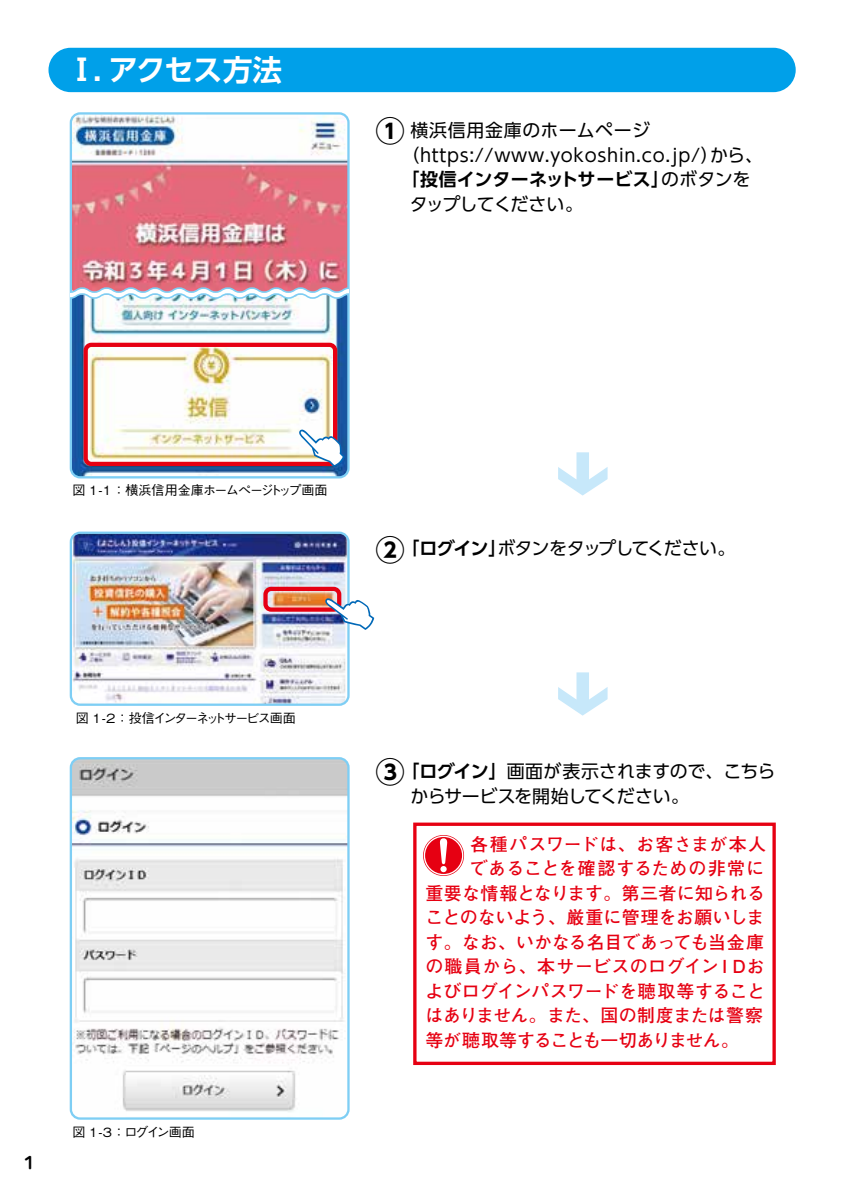
<style>
.page{position:relative;width:842px;height:1191px;background:#fff}
.page>*{position:absolute;margin:0;border:0;box-sizing:border-box;transform-origin:0 0}
.t1{font:700 29.4px "UD Shin Go Pro De";letter-spacing:-.02em;color:#fff}
.t2{font:700 29.4px "UD Shin Go Pro";color:#000}
.t3{font:700 18px "G Futo Go B101 Pro";color:#e60012}
.t4{font:18px/24.4px "UD Shin Go Pro";letter-spacing:.04em;color:#000}
.t5{font:18px/24.4px "UD Shin Go Pro";letter-spacing:-.015em;color:#000}
.t6{font:18px "UD Shin Go Pro";letter-spacing:-.05em;color:#000}
.t7{font:700 18px "UD Shin Go Pro De";letter-spacing:.005em;color:#000}
.t8{font:700 18px "G Futo Go B101 Pro";letter-spacing:-.02em;color:#e60012}
.t9{font:700 18px "G Futo Go B101 Pro";letter-spacing:-.04em;color:#e60012}
.t10{font:700 18px "G Futo Go B101 Pro";letter-spacing:.035em;color:#e60012}
.t11{font:700 18px "G Futo Go B101 Pro";letter-spacing:.02em;color:#e60012}
.t12{font:18px "UD Shin Go Pro";letter-spacing:-.055em;color:#000}
.t13{font:700 16.4px "G Jun 501 Pro";color:#000}
.t14{font:500 13px "G Gothic BBB Pro";letter-spacing:-.055em;color:#000}
.t15{font:500 13px "G Gothic BBB Pro";letter-spacing:-.15em;color:#000}
.t16{font:500 13px "G Gothic BBB Pro";letter-spacing:-.105em;color:#000}
.s1{font-family:"UD Shin Go Pro";font-weight:400}
.s2{font-weight:700;font-size:29.4px}
.s3{font-family:"UD Shin Go Pro De";font-weight:700}
</style>
<div class="page">
<div style="left:48px;top:48px;width:748px;height:44px;background:#00a0e9;border-radius:22px"></div>
<img style="left:71px;top:300px;width:276px;height:177px">
<div style="left:84px;top:343px;width:253px;height:123px;border:4px solid #e60012;border-radius:6px"></div>
<img style="left:73px;top:115px;width:274px;height:171px">
<img style="left:73px;top:534px;width:274px;height:169px">
<div style="left:70px;top:531px;width:280px;height:175px;border:2px solid #7ecef4;border-radius:9px"></div>
<img style="left:71px;top:760px;width:276px;height:358px">
<div style="left:70px;top:757px;width:280px;height:362px;border:2px solid #7ecef4;border-radius:9px"></div>
<div style="left:70px;top:112px;width:280px;height:366px;border:2px solid #7ecef4;border-radius:9px"></div>
<svg style="left:558px;top:452px;width:50px;height:43px"></svg>
<svg style="left:558px;top:672px;width:50px;height:43px"></svg>
<div style="left:413px;top:822px;width:363px;height:243px;border:3px solid #e60012"></div>
<svg style="left:423px;top:835px;width:41px;height:41px"></svg>
<div style="left:263px;top:587px;width:78px;height:24px;border:4px solid #e60012;border-radius:6px"></div>
<svg style="left:325px;top:598px;width:49px;height:32px"></svg>
<svg style="left:299px;top:429px;width:46px;height:38px"></svg>
<svg style="left:70px;top:286px;width:279px;height:14px"></svg>
<h1 class="t1" style="left:67px;top:46px;width:216px">Ⅰ. アクセス方法</h1>
<h1 class="t2" style="left:375px;top:107px;width:31px">①</h1>
<p class="t4" style="left:401px;top:117px;width:363px;text-indent:9px">横浜信用金庫のホームページ（https://www.yokoshin.co.jp/）から、</p>
<p class="t7" style="left:401px;top:165px;width:351px">「投信インターネットサービス」<span class="s1">のボタンを</span></p>
<p class="t12" style="left:410px;top:189px;width:175px">タップしてください。</p>
<p class="t14" style="left:72px;top:480px;width:257px">図 1-1：横浜信用金庫ホームページトップ画面</p>
<p class="t6" style="left:375px;top:534px;width:361px"><span class="s2">②</span><span class="s3">「ログイン」</span>ボタンをタップしてください。</p>
<p class="t15" style="left:76px;top:707px;width:222px">図 1-2：投信インターネットサービス画面</p>
<p class="t13" style="left:23px;top:1149px;width:14px">1</p>
<p class="t16" style="left:72px;top:1121px;width:124px">図 1-3：ログイン画面</p>
<h1 class="t2" style="left:375px;top:748px;width:31px">③</h1>
<p class="t5" style="left:410px;top:758px;width:366px;text-indent:-9px"><span class="s3">「ログイン」</span>画面が表示されますので、こちらからサービスを開始してください。</p>
<p class="t10" style="left:470px;top:829px;width:297px">各種パスワードは、お客さまが本人</p>
<p class="t11" style="left:470px;top:854px;width:295px">であることを確認するための非常に</p>
<p class="t3" style="left:425px;top:878px;width:341px">重要な情報となります。第三者に知られる</p>
<p class="t3" style="left:425px;top:903px;width:341px">ことのないよう、厳重に管理をお願いしま</p>
<p class="t3" style="left:425px;top:927px;width:340px">す。なお、いかなる名目であっても当金庫</p>
<p class="t3" style="left:425px;top:952px;width:340px">の職員から、本サービスのログインＩＤお</p>
<p class="t3" style="left:425px;top:976px;width:341px">よびログインパスワードを聴取等すること</p>
<p class="t8" style="left:425px;top:1001px;width:339px">はありません。また、国の制度または警察</p>
<p class="t9" style="left:425px;top:1025px;width:315px">等が聴取等することも一切ありません。</p>
</div>
